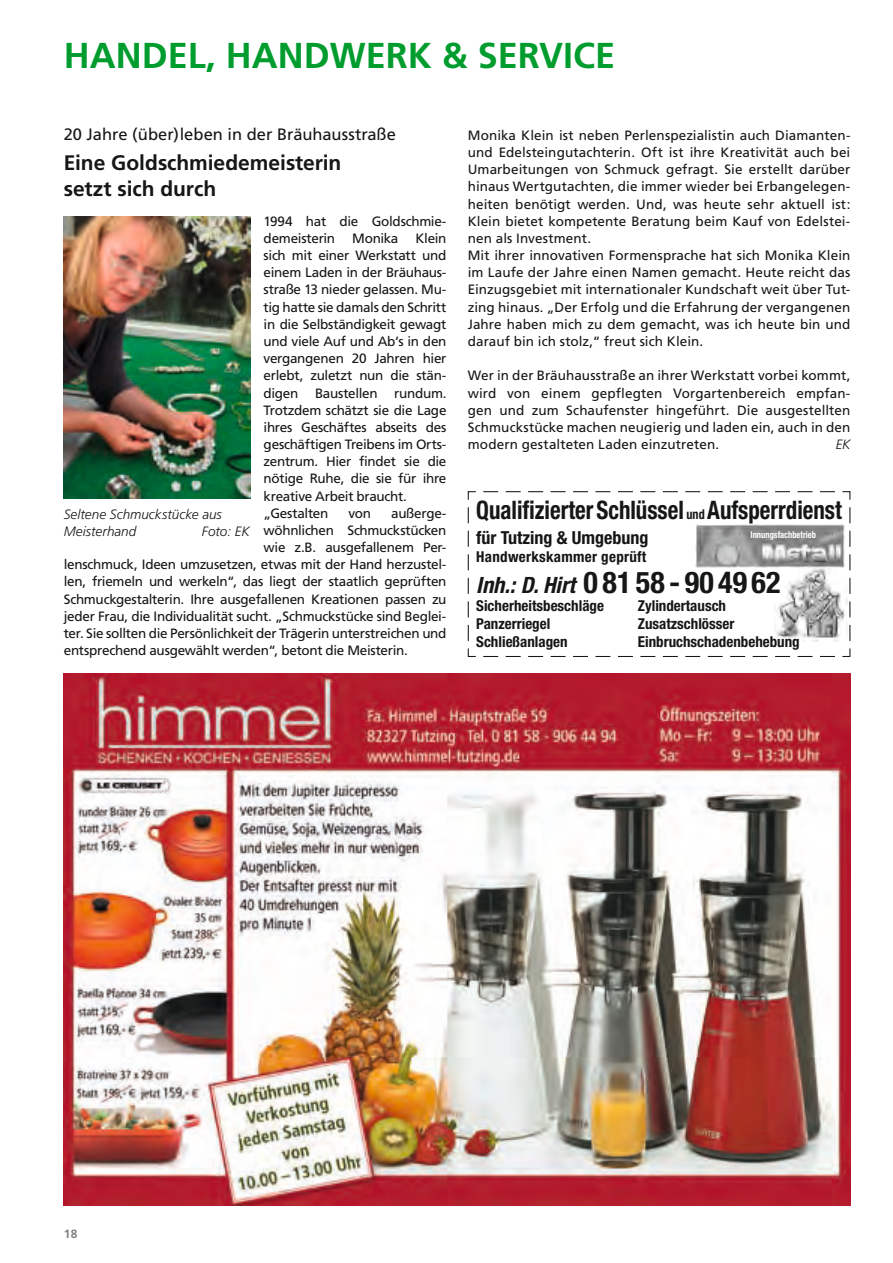
<style>
.page{position:relative;width:893px;height:1263px;background:#fff}
.page>*{position:absolute;margin:0;border:0;box-sizing:border-box;transform-origin:0 0}
.t1{font:700 36px "Frutiger";color:#009d2e}
.t2{font:700 condensed 30px "Helvetica Neue";letter-spacing:.01em;color:#151616}
.t3{font:700 condensed 25.5px "Helvetica Neue";color:#151616;scale:.9 1}
.t4{font:italic 700 condensed 22.5px "Helvetica Neue";color:#151616}
.t5{font:700 21px/25.5px "Frutiger";letter-spacing:-.005em;color:#151616}
.t6{font:700 condensed 18px "Helvetica Neue";color:#151616}
.t7{font:16.5px "Frutiger";color:#151616}
.t8{font:700 condensed 15px/18px "Helvetica Neue";color:#151616}
.t9{font:700 condensed 15px "Helvetica Neue";letter-spacing:.02em;color:#151616}
.t10{font:13.5px/17.1px "Frutiger";letter-spacing:-.01em;color:#151616}
.t11{font:italic 300 13.5px/17.1px "Frutiger";color:#151616}
.t12{font:700 12px "Frutiger";color:#818281}
.t13{font:700 condensed 9.45px "Helvetica Neue";color:#fff;scale:.9 1}
.s1{font-size:13.5px}
</style>
<div class="page">
<img style="left:64px;top:217px;width:187px;height:282px">
<img style="left:64px;top:674px;width:786px;height:531px">
<svg style="left:468px;top:507px;width:8px;height:150px"></svg>
<svg style="left:483px;top:648px;width:367px;height:9px"></svg>
<svg style="left:842px;top:491px;width:8px;height:150px"></svg>
<svg style="left:468px;top:491px;width:367px;height:9px"></svg>
<img style="left:774px;top:566px;width:73px;height:75px">
<img style="left:695px;top:524px;width:149px;height:44px">
<h1 class="t1" style="left:64px;top:34px;width:553px">HANDEL, HANDWERK &amp; SERVICE</h1>
<p class="t7" style="left:64px;top:125px;width:334px">20 Jahre (über)leben in der Bräuhausstraße</p>
<h3 class="t5" style="left:64px;top:150px;width:279px">Eine Goldschmiedemeisterin setzt sich durch</h3>
<p class="t10" style="left:264px;top:212px;width:184px">1994 hat die Goldschmie&shy;demeisterin</p>
<p class="t10" style="left:264px;top:230px;width:184px;text-indent:152px">Klein sich mit einer Werkstatt und einem Laden in der Bräuhaus&shy;straße 13 nieder gelassen. Mu&shy;tig hatte sie damals den Schritt in die Selbständigkeit gewagt und viele Auf und Ab‘s in den vergangenen 20 Jahren hier erlebt, zuletzt nun die stän&shy;digen Baustellen rundum.<br>Trotzdem schätzt sie die Lage ihres Geschäftes abseits des geschäftigen Treibens im Orts&shy;zentrum. Hier findet sie die nötige Ruhe, die sie für ihre kreative Arbeit braucht. „Gestalten</p>
<p class="t10" style="left:352px;top:230px;width:48px">Monika</p>
<p class="t10" style="left:349px;top:504px;width:24px">von</p>
<p class="t10" style="left:391px;top:504px;width:57px">außerge-</p>
<p class="t10" style="left:264px;top:521px;width:184px">wöhnlichen Schmuckstücken</p>
<p class="t10" style="left:264px;top:539px;width:184px">wie z.B. ausgefallenem Per-</p>
<p class="t10" style="left:64px;top:556px;width:384px">lenschmuck, Ideen umzusetzen, etwas mit der Hand herzustel-</p>
<p class="t10" style="left:64px;top:573px;width:384px">len, friemeln und werkeln“, das liegt der staatlich geprüften</p>
<p class="t10" style="left:64px;top:590px;width:384px">Schmuckgestalterin. Ihre ausgefallenen Kreationen passen zu</p>
<p class="t10" style="left:64px;top:607px;width:384px">jeder Frau, die Individualität sucht. „Schmuckstücke sind Beglei-</p>
<p class="t10" style="left:64px;top:625px;width:384px">ter. Sie sollten die Persönlichkeit der Trägerin unterstreichen und</p>
<p class="t10" style="left:64px;top:642px;width:346px">entsprechend ausgewählt werden“, betont die Meisterin.</p>
<p class="t11" style="left:64px;top:505px;width:159px">Seltene Schmuckstücke aus<br>Meisterhand</p>
<p class="t11" style="left:202px;top:523px;width:49px">Foto: EK</p>
<p class="t10" style="left:468px;top:127px;width:384px">Monika Klein ist neben Perlenspezialistin auch Diamanten&shy;und Edelsteingutachterin. Oft ist ihre Kreativität auch bei Umarbeitungen von Schmuck gefragt. Sie erstellt darüber hinaus Wertgutachten, die immer wieder bei Erbangelegen&shy;heiten benötigt werden. Und, was heute sehr aktuell ist:<br>Klein bietet kompetente Beratung beim Kauf von Edelstei&shy;nen als Investment.<br>Mit ihrer innovativen Formensprache hat sich Monika Klein im Laufe der Jahre einen Namen gemacht. Heute reicht das Einzugsgebiet mit internationaler Kundschaft weit über Tut&shy;zing hinaus. „Der Erfolg und die Erfahrung der vergangenen Jahre haben mich zu dem gemacht, was ich heute bin und darauf bin ich stolz,“ freut sich Klein.</p>
<p class="t10" style="left:468px;top:367px;width:384px;text-align:justify">Wer in der Bräuhausstraße an ihrer Werkstatt vorbei kommt, wird von einem gepflegten Vorgartenbereich empfan&shy;gen und zum Schaufenster hingeführt. Die ausgestellten Schmuckstücke machen neugierig und laden ein, auch in den modern gestalteten Laden einzutreten.</p>
<p class="t11" style="left:836px;top:436px;width:16px">EK</p>
<h3 class="t3" style="left:476px;top:495px;width:408px">Qualifizierter Schlüssel <span class="s1">und</span> Aufsperrdienst</h3>
<h3 class="t6" style="left:476px;top:527px;width:174px">für Tutzing &amp; Umgebung</h3>
<p class="t9" style="left:476px;top:548px;width:172px">Handwerkskammer geprüft</p>
<p class="t8" style="left:476px;top:597px;width:129px">Sicherheitsbeschläge<br>Panzerriegel<br>Schließanlagen</p>
<p class="t8" style="left:638px;top:597px;width:163px">Zylindertausch<br>Zusatzschlösser<br>Einbruchschadenbehebung</p>
<p class="t13" style="left:750px;top:528px;width:74px">Innungsfachbetrieb</p>
<h3 class="t4" style="left:476px;top:571px;width:100px">Inh.: D. Hirt</h3>
<h2 class="t2" style="left:584px;top:564px;width:199px">0 81 58 - 90 49 62</h2>
<p class="t12" style="left:64px;top:1227px;width:15px">18</p>
</div>
